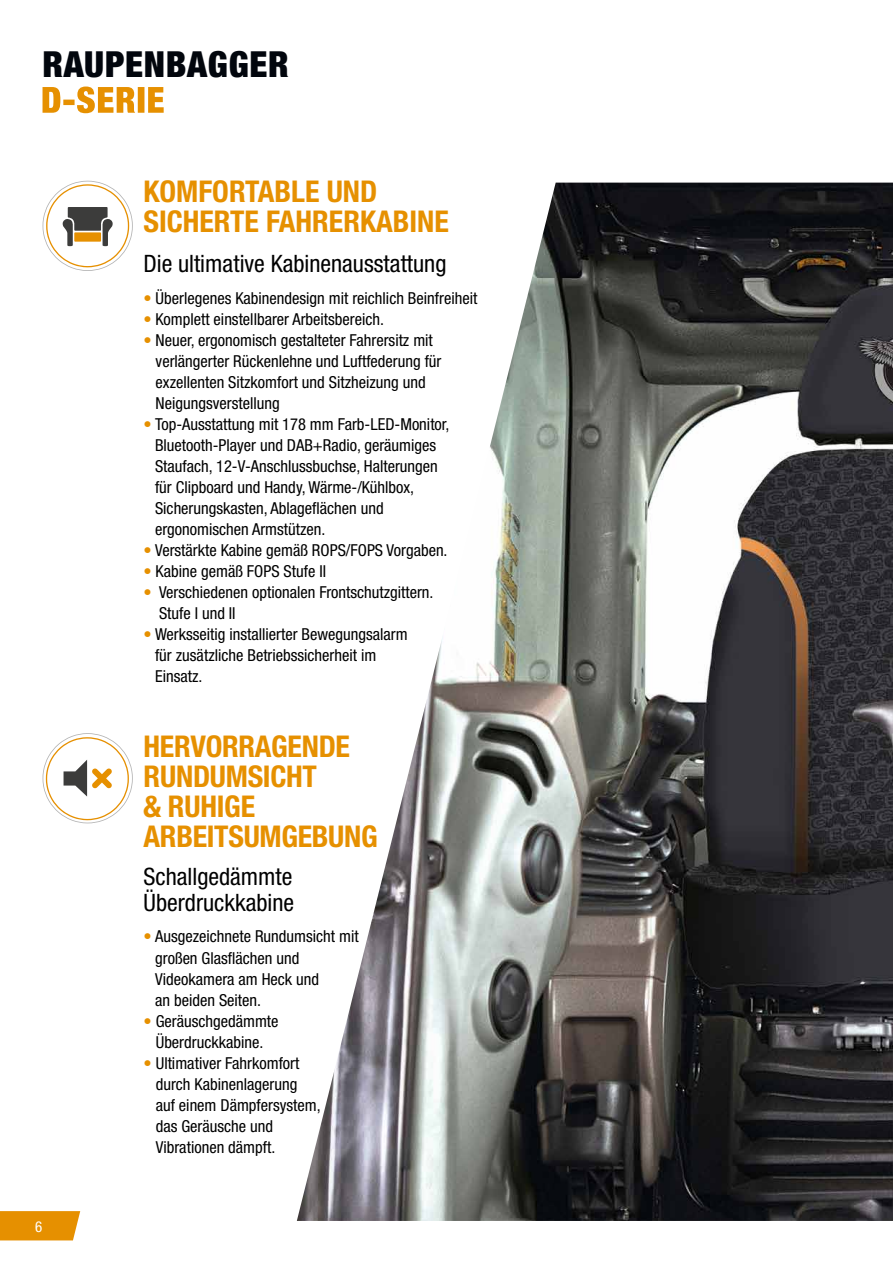
<style>
.page{position:relative;width:893px;height:1263px;background:#fff}
.page>*{position:absolute;margin:0;border:0;box-sizing:border-box;transform-origin:0 0}
.t1{font:900 condensed 36px "Helvetica Neue LT Pro";letter-spacing:.02em;color:#02060d}
.t2{font:700 condensed 30px/30px "Helvetica Neue LT Pro";letter-spacing:-.01em;color:#e69000}
.t3{font:condensed 24px/25.5px "Helvetica Neue LT Pro";color:#000}
.t4{font:condensed 16.5px/21px "Helvetica Neue LT Pro";color:#000}
.t5{font:condensed 15px "Helvetica Neue LT Pro";color:#fff}
.s1{color:#e69000}
</style>
<div class="page">
<img style="left:297px;top:183px;width:596px;height:1038px">
<svg style="left:0;top:1211px;width:80px;height:29px;background:#e7950b"></svg>
<svg style="left:43px;top:181px;width:90px;height:90px"></svg>
<svg style="left:43px;top:733px;width:90px;height:90px"></svg>
<svg style="left:43px;top:87px;width:121px;height:26px"></svg>
<h1 class="t1" style="left:43px;top:42px;width:248px">RAUPENBAGGER</h1>
<h2 class="t2" style="left:143px;top:176px;width:307px">KOMFORTABLE UND<br>SICHERTE FAHRERKABINE</h2>
<h3 class="t3" style="left:143px;top:250px;width:304px">Die ultimative Kabinenausstattung</h3>
<p class="t4" style="left:143px;top:287px;width:335px"><span class="s1">•</span> Überlegenes Kabinendesign mit reichlich Beinfreiheit</p>
<p class="t4" style="left:143px;top:308px;width:242px"><span class="s1">•</span> Komplett einstellbarer Arbeitsbereich.</p>
<p class="t4" style="left:156px;top:329px;width:287px;text-indent:-12px"><span class="s1">•</span> Neuer, ergonomisch gestalteter Fahrersitz mit verlängerter Rückenlehne und Luftfederung für exzellenten Sitzkomfort und Sitzheizung und Neigungsverstellung</p>
<p class="t4" style="left:155px;top:413px;width:296px;text-indent:-12px"><span class="s1">•</span> Top-Ausstattung mit 178 mm Farb-LED-Monitor, Bluetooth-Player und DAB+Radio, geräumiges Staufach, 12-V-Anschlussbuchse, Halterungen für Clipboard und Handy, Wärme-/Kühlbox, Sicherungskasten, Ablageflächen und ergonomischen Armstützen.</p>
<p class="t4" style="left:143px;top:539px;width:306px"><span class="s1">•</span> Verstärkte Kabine gemäß ROPS/FOPS Vorgaben.</p>
<p class="t4" style="left:143px;top:560px;width:184px"><span class="s1">•</span> Kabine gemäß FOPS Stufe II</p>
<p class="t4" style="left:159px;top:581px;width:276px;text-indent:-16px"><span class="s1">•</span> Verschiedenen optionalen Frontschutzgittern.<br>Stufe I und II</p>
<p class="t4" style="left:155px;top:623px;width:254px;text-indent:-12px"><span class="s1">•</span> Werksseitig installierter Bewegungsalarm für zusätzliche Betriebssicherheit im<br>Einsatz.</p>
<p class="t5" style="left:35px;top:1218px;width:9px">6</p>
<h2 class="t2" style="left:144px;top:731px;width:236px">HERVORRAGENDE<br>RUNDUMSICHT<br>&amp; RUHIGE<br>ARBEITSUMGEBUNG</h2>
<h3 class="t3" style="left:144px;top:864px;width:152px">Schallgedämmte<br>Überdruckkabine</h3>
<p class="t4" style="left:155px;top:926px;width:205px;text-indent:-12px"><span class="s1">•</span> Ausgezeichnete Rundumsicht mit großen Glasflächen und<br>Videokamera am Heck und<br>an beiden Seiten.</p>
<p class="t4" style="left:144px;top:1010px;width:136px;text-align:center"><span class="s1">•</span> Geräuschgedämmte<br>Überdruckkabine.</p>
<p class="t4" style="left:156px;top:1052px;width:166px;text-indent:-12px"><span class="s1">•</span> Ultimativer Fahrkomfort durch Kabinenlagerung auf einem Dämpfersystem, das Geräusche und<br>Vibrationen dämpft.</p>
</div>
